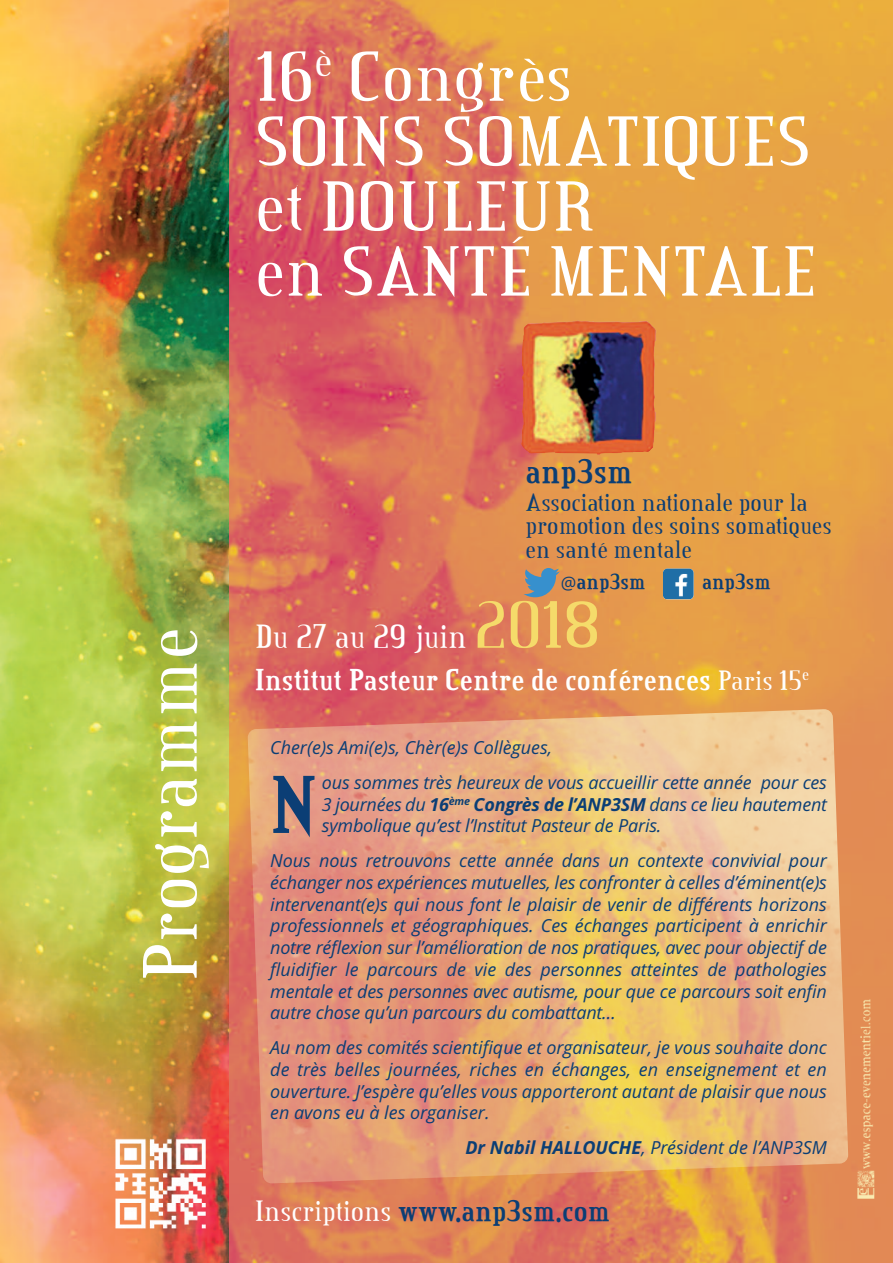
<style>
.page{position:relative;width:893px;height:1263px;background:#fff}
.page>*{position:absolute;margin:0;border:0;box-sizing:border-box;transform-origin:0 0}
.t1{font:700 84.75px "Credit Valley";color:#0b3e75}
.t2{font:83.1px "Credit Valley";color:#fff}
.t3{font:76.35px/64.9px "Credit Valley";color:#fff}
.t4{font:36px "Credit Valley";color:#fff}
.t5{font:700 36px "Credit Valley";color:#0b3e75}
.t6{font:700 31.8px "Credit Valley";color:#fff}
.t7{font:700 31.5px "Credit Valley";color:#0b3e75}
.t8{font:27px/23.4px "Credit Valley";color:#0b3e75}
.t9{font:700 23.1px "Credit Valley";color:#0b3e75}
.t10{font:italic 18px/21.8px "Open Sans";letter-spacing:-.01em;color:#0b3e75;text-align:justify}
.s1{font-family:"Open Sans";font-weight:400;font-size:17.4px}
.s2{font-size:72px;color:#f5db6a}
.s3{font-weight:400;font-size:30px}
.s4{font-weight:700}
.s5{font-weight:400;color:#fff}
</style>
<div class="page">
<img style="left:0;top:0;width:230px;height:1263px">
<div style="left:230px;top:0;width:663px;height:1263px;background:#2aaa49;opacity:.41"></div>
<img style="left:115px;top:1138px;width:91px;height:91px">
<img style="left:521px;top:320px;width:136px;height:135px">
<svg style="left:524px;top:568px;width:36px;height:29px"></svg>
<img style="left:856px;top:996px;width:21px;height:204px">
<img style="left:663px;top:569px;width:31px;height:30px;border-radius:4px">
<img style="left:248px;top:709px;width:600px;height:474px">
<h3 class="t3" style="left:255px;top:45px;width:563px">16<sup>è</sup> Congrès<br>SOINS SOMATIQUES et DOULEUR<br>en SANTÉ MENTALE</h3>
<h2 class="t2" style="left:130px;top:981px;width:356px;rotate:-90deg">Programme</h2>
<h3 class="t5" style="left:526px;top:453px;width:109px">anp3sm</h3>
<h3 class="t8" style="left:526px;top:491px;width:308px">Association nationale pour la promotion des soins somatiques en santé mentale</h3>
<p class="t9" style="left:561px;top:570px;width:86px"><span class="s1">@</span>anp3sm</p>
<p class="t9" style="left:702px;top:570px;width:71px">anp3sm</p>
<h3 class="t4" style="left:255px;top:619px;width:347px">Du 27 au 29 juin <span class="s2">2018</span></h3>
<h3 class="t6" style="left:255px;top:663px;width:555px">Institut Pasteur Centre de conférences <span class="s3">Paris 15</span><sup>e</sup></h3>
<p class="t10" style="left:270px;top:737px;width:283px">Cher(e)s Ami(e)s, Chèr(e)s Collègues,</p>
<h1 class="t1" style="left:270px;top:761px;width:49px">N</h1>
<p class="t10" style="left:322px;top:772px;width:507px">ous sommes très heureux de vous accueillir cette année pour ces 3 journées du <span class="s4">16</span><sup>ème</sup> <span class="s4">Congrès de l’ANP3SM</span> dans ce lieu hautement symbolique qu’est l’Institut Pasteur de Paris.</p>
<p class="t10" style="left:270px;top:850px;width:558px">Nous nous retrouvons cette année dans un contexte convivial pour échanger nos expériences mutuelles, les confronter à celles d’éminent(e)s intervenant(e)s qui nous font le plaisir de venir de différents horizons professionnels et géographiques. Ces échanges participent à enrichir notre réflexion sur l’amélioration de nos pratiques, avec pour objectif de fluidifier le parcours de vie des personnes atteintes de pathologies mentale et des personnes avec autisme, pour que ce parcours soit enfin autre chose qu’un parcours du combattant…</p>
<p class="t10" style="left:270px;top:1037px;width:558px">Au nom des comités scientifique et organisateur, je vous souhaite donc de très belles journées, riches en échanges, en enseignement et en ouverture. J’espère qu’elles vous apporteront autant de plaisir que nous en avons eu à les organiser.</p>
<p class="t10" style="left:465px;top:1137px;width:363px"><span class="s4">Dr Nabil HALLOUCHE</span>, Président de l’ANP3SM</p>
<h3 class="t7" style="left:255px;top:1194px;width:357px"><span class="s5">Inscriptions</span> www.anp3sm.com</h3>
</div>
